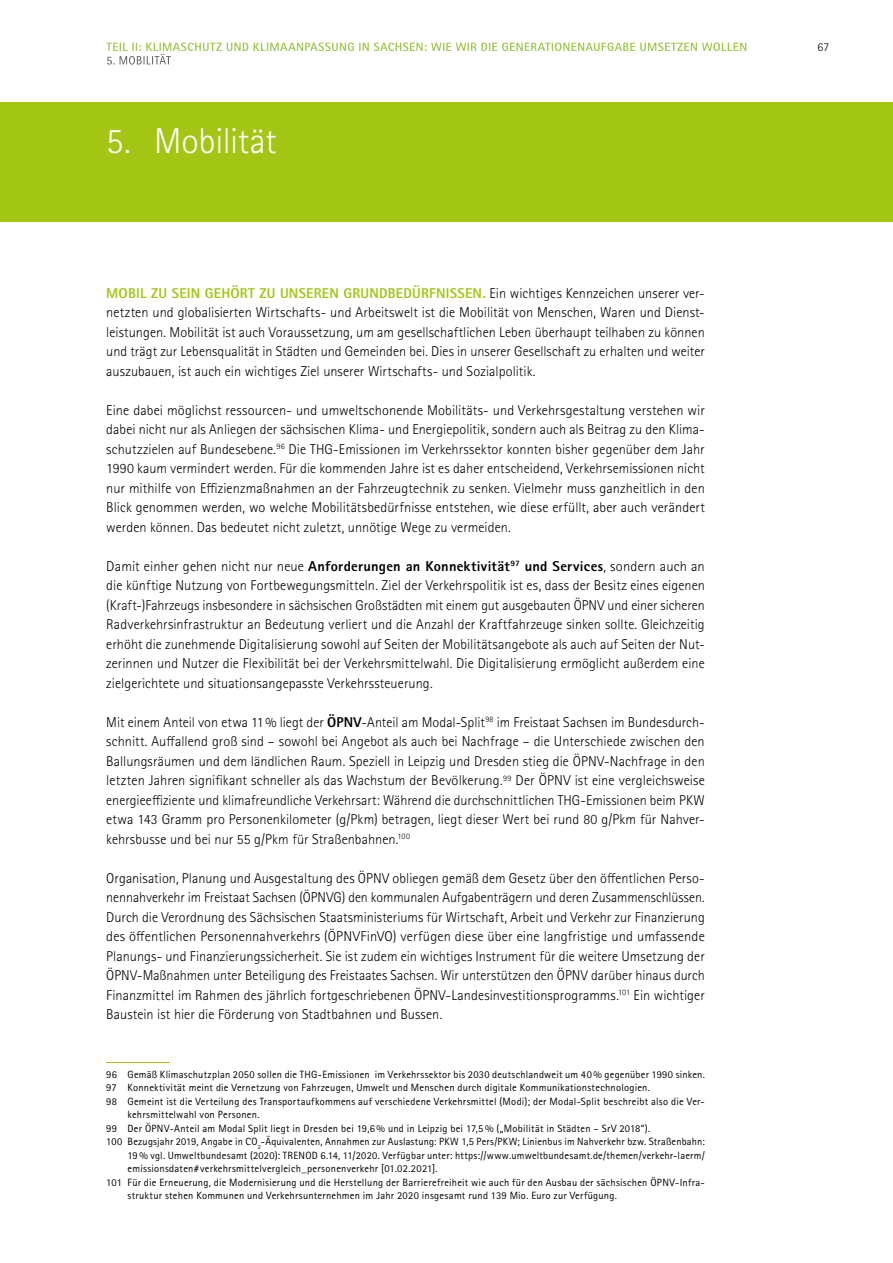
<style>
.page{position:relative;width:893px;height:1263px;background:#fff}
.page>*{position:absolute;margin:0;border:0;box-sizing:border-box;transform-origin:0 0}
.t1{font:300 36px "Rotis Sans Serif Pro";letter-spacing:-.01em;color:#fff}
.p_fließtext{font:300 14.25px/19.5px "Rotis Sans Serif Pro";letter-spacing:.005em;color:#000;text-align:justify}
.t2{font:300 12px "Rotis Sans Serif Pro";color:#000}
.p_fließtext-2{font:10.5px/13.5px "Rotis Sans Serif Pro";letter-spacing:.02em;color:#000}
.s1{font-weight:800;color:#a2c613}
.s2{font-weight:800}
</style>
<div class="page">
<div style="left:0;top:103px;width:893px;height:119px;background:#a2c613"></div>
<hr style="left:106px;top:1062px;width:64px;height:1px;background:#a2c613">
<svg style="left:106px;top:43px;width:640px;height:22px"></svg>
<h2 class="t1" style="left:106px;top:120px;width:172px">5. Mobilität</h2>
<p class="p_fließtext" style="left:106px;top:283px;width:600px"><span class="s1">MOBIL ZU SEIN GEHÖRT ZU UNSEREN GRUNDBEDÜRFNISSEN.</span> Ein wichtiges Kennzeichen unserer ver&shy;netzten und globalisierten Wirtschafts- und Arbeitswelt ist die Mobilität von Menschen, Waren und Dienst&shy;leistungen. Mobilität ist auch Voraussetzung, um am gesellschaftlichen Leben überhaupt teilhaben zu können und trägt zur Lebensqualität in Städten und Gemeinden bei. Dies in unserer Gesellschaft zu erhalten und weiter auszubauen, ist auch ein wichtiges Ziel unserer Wirtschafts- und Sozialpolitik.</p>
<p class="p_fließtext" style="left:106px;top:400px;width:600px">Eine dabei möglichst ressourcen- und umweltschonende Mobilitäts- und Verkehrsgestaltung verstehen wir dabei nicht nur als Anliegen der sächsischen Klima- und Energiepolitik, sondern auch als Beitrag zu den Klima&shy;schutzzielen auf Bundesebene.<sup>96</sup> Die THG-Emissionen im Verkehrssektor konnten bisher gegenüber dem Jahr 1990 kaum vermindert werden. Für die kommenden Jahre ist es daher entscheidend, Verkehrsemissionen nicht nur mithilfe von Effizienzmaßnahmen an der Fahrzeugtechnik zu senken. Vielmehr muss ganzheitlich in den Blick genommen werden, wo welche Mobilitätsbedürfnisse entstehen, wie diese erfüllt, aber auch verändert werden können. Das bedeutet nicht zuletzt, unnötige Wege zu vermeiden.</p>
<p class="p_fließtext" style="left:106px;top:556px;width:600px">Damit einher gehen nicht nur neue <span class="s2">Anforderungen an Konnektivität</span><sup>97</sup> <span class="s2">und Services</span>, sondern auch an die künftige Nutzung von Fortbewegungsmitteln. Ziel der Verkehrspolitik ist es, dass der Besitz eines eigenen (Kraft-)Fahrzeugs insbesondere in sächsischen Großstädten mit einem gut ausgebauten ÖPNV und einer sicheren Radverkehrsinfrastruktur an Bedeutung verliert und die Anzahl der Kraftfahrzeuge sinken sollte. Gleichzeitig erhöht die zunehmende Digitalisierung sowohl auf Seiten der Mobilitätsangebote als auch auf Seiten der Nut&shy;zerinnen und Nutzer die Flexibilität bei der Verkehrsmittelwahl. Die Digitalisierung ermöglicht außerdem eine zielgerichtete und situationsangepasste Verkehrssteuerung.</p>
<p class="p_fließtext" style="left:106px;top:712px;width:600px">Mit einem Anteil von etwa 11% liegt der <span class="s2">ÖPNV</span>-Anteil am Modal-Split<sup>98</sup> im Freistaat Sachsen im Bundesdurch&shy;schnitt. Auffallend groß sind – sowohl bei Angebot als auch bei Nachfrage – die Unterschiede zwischen den Ballungsräumen und dem ländlichen Raum. Speziell in Leipzig und Dresden stieg die ÖPNV-Nachfrage in den letzten Jahren signifikant schneller als das Wachstum der Bevölkerung.<sup>99</sup> Der ÖPNV ist eine vergleichsweise energieeffiziente und klimafreundliche Verkehrsart: Während die durchschnittlichen THG-Emissionen beim PKW etwa 143 Gramm pro Personenkilometer (g/Pkm) betragen, liegt dieser Wert bei rund 80 g/Pkm für Nahver&shy;kehrsbusse und bei nur 55 g/Pkm für Straßenbahnen.<sup>100</sup></p>
<p class="p_fließtext" style="left:106px;top:868px;width:600px">Organisation, Planung und Ausgestaltung des ÖPNV obliegen gemäß dem Gesetz über den öffentlichen Perso&shy;nennahverkehr im Freistaat Sachsen (ÖPNVG) den kommunalen Aufgabenträgern und deren Zusammenschlüssen.<br>Durch die Verordnung des Sächsischen Staatsministeriums für Wirtschaft, Arbeit und Verkehr zur Finanzierung des öffentlichen Personennahverkehrs (ÖPNVFinVO) verfügen diese über eine langfristige und umfassende Planungs- und Finanzierungssicherheit. Sie ist zudem ein wichtiges Instrument für die weitere Umsetzung der ÖPNV-Maßnahmen unter Beteiligung des Freistaates Sachsen. Wir unterstützen den ÖPNV darüber hinaus durch Finanzmittel im Rahmen des jährlich fortgeschriebenen ÖPNV-Landesinvestitionsprogramms.<sup>101</sup> Ein wichtiger Baustein ist hier die Förderung von Stadtbahnen und Bussen.</p>
<p class="p_fließtext-2" style="left:106px;top:1067px;width:600px">96 Gemäß Klimaschutzplan 2050 sollen die THG-Emissionen im Verkehrssektor bis 2030 deutschlandweit um 40 % gegenüber 1990 sinken.</p>
<p class="p_fließtext-2" style="left:106px;top:1081px;width:545px">97 Konnektivität meint die Vernetzung von Fahrzeugen, Umwelt und Menschen durch digitale Kommunikationstechnologien.</p>
<p class="p_fließtext-2" style="left:106px;top:1094px;width:600px">98 Gemeint ist die Verteilung des Transportaufkommens auf verschiedene Verkehrsmittel (Modi); der Modal-Split beschreibt also die Ver-</p>
<p class="p_fließtext-2" style="left:128px;top:1108px;width:133px">kehrsmittelwahl von Personen.</p>
<p class="p_fließtext-2" style="left:106px;top:1121px;width:545px">99 Der ÖPNV-Anteil am Modal Split liegt in Dresden bei 19,6 % und in Leipzig bei 17,5 % („Mobilität in Städten – SrV 2018“).</p>
<p class="p_fließtext-2" style="left:106px;top:1135px;width:600px">100 Bezugsjahr 2019, Angabe in CO<sub>2</sub>-Äquivalenten, Annahmen zur Auslastung: PKW 1,5 Pers/PKW; Linienbus im Nahverkehr bzw. Straßenbahn:</p>
<p class="p_fließtext-2" style="left:128px;top:1148px;width:579px">19 % vgl. Umweltbundesamt (2020): TRENOD 6.14, 11/2020. Verfügbar unter: https://www.umweltbundesamt.de/themen/verkehr-laerm/</p>
<p class="p_fließtext-2" style="left:128px;top:1162px;width:311px">emissionsdaten#verkehrsmittelvergleich_personenverkehr [01.02.2021].</p>
<p class="p_fließtext-2" style="left:128px;top:1175px;width:579px;text-indent:-21px">101 Für die Erneuerung, die Modernisierung und die Herstellung der Barrierefreiheit wie auch für den Ausbau der sächsischen ÖPNV-Infra&shy;struktur stehen Kommunen und Verkehrsunternehmen im Jahr 2020 insgesamt rund 139 Mio. Euro zur Verfügung.</p>
<p class="t2" style="left:818px;top:40px;width:13px">67</p>
</div>
